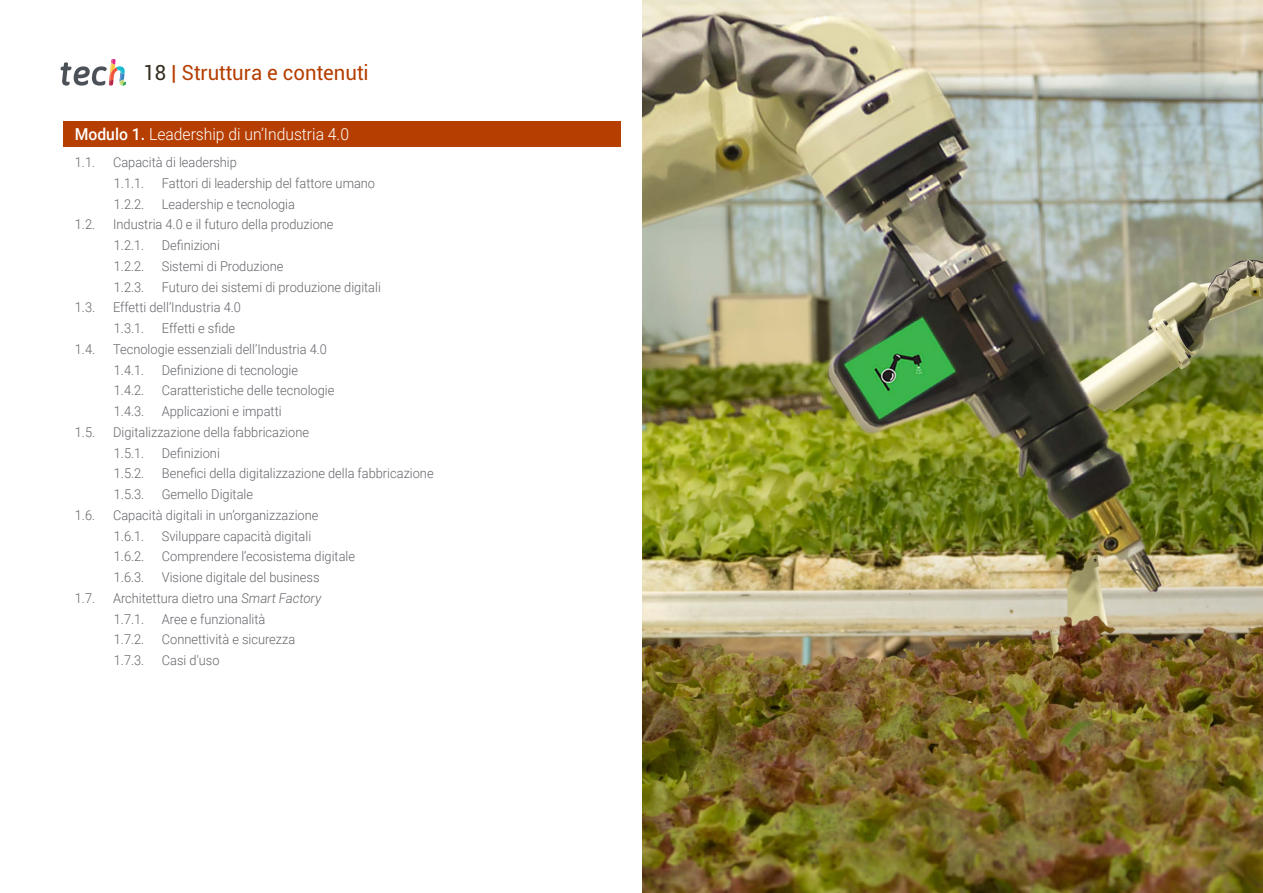
<style>
.page{position:relative;width:1263px;height:893px;background:#fff}
.page>*{position:absolute;margin:0;border:0;box-sizing:border-box;transform-origin:0 0}
.Sección___Pag{font:21px "Roboto";color:#b53e00}
.Nombre_módulo{font:300 16.5px "Roboto";color:#fff;scale:.95 1}
.Temario_nivel_2{font:300 13.5px "Roboto";color:#63656a;scale:.95 1}
.Temario1{font:300 13.5px "Roboto";color:#63656a;scale:.95 1}
.s1{color:#342d1f}
.s2{font-weight:500}
.s3{font-style:italic}
</style>
<div class="page">
<svg style="left:61px;top:59px;width:65px;height:27px"></svg>
<img style="left:642px;top:0;width:621px;height:893px">
<div style="left:64px;top:121px;width:557px;height:25px;background:#b53e00"></div>
<p class="Sección___Pag" style="left:144px;top:57px;width:227px"><span class="s1">18</span> | Struttura e contenuti</p>
<p class="Nombre_módulo" style="left:75px;top:123px;width:290px"><span class="s2">Modulo 1.</span> Leadership di un’Industria 4.0</p>
<p class="Temario_nivel_2" style="left:75px;top:153px;width:23px">1.1.</p>
<p class="Temario_nivel_2" style="left:113px;top:153px;width:132px">Capacità di leadership</p>
<p class="Temario_nivel_2" style="left:114px;top:174px;width:34px">1.1.1.</p>
<p class="Temario_nivel_2" style="left:162px;top:174px;width:226px">Fattori di leadership del fattore umano</p>
<p class="Temario_nivel_2" style="left:114px;top:194px;width:34px">1.2.2.</p>
<p class="Temario_nivel_2" style="left:162px;top:194px;width:142px">Leadership e tecnologia</p>
<p class="Temario_nivel_2" style="left:75px;top:215px;width:23px">1.2.</p>
<p class="Temario_nivel_2" style="left:113px;top:215px;width:234px">Industria 4.0 e il futuro della produzione</p>
<p class="Temario_nivel_2" style="left:114px;top:236px;width:34px">1.2.1.</p>
<p class="Temario_nivel_2" style="left:162px;top:236px;width:63px">Definizioni</p>
<p class="Temario_nivel_2" style="left:114px;top:257px;width:34px">1.2.2.</p>
<p class="Temario_nivel_2" style="left:162px;top:257px;width:129px">Sistemi di Produzione</p>
<p class="Temario_nivel_2" style="left:114px;top:277px;width:34px">1.2.3.</p>
<p class="Temario_nivel_2" style="left:162px;top:277px;width:232px">Futuro dei sistemi di produzione digitali</p>
<p class="Temario_nivel_2" style="left:75px;top:298px;width:23px">1.3.</p>
<p class="Temario_nivel_2" style="left:113px;top:298px;width:136px">Effetti dell’Industria 4.0</p>
<p class="Temario_nivel_2" style="left:114px;top:319px;width:34px">1.3.1.</p>
<p class="Temario_nivel_2" style="left:162px;top:319px;width:79px">Effetti e sfide</p>
<p class="Temario1" style="left:75px;top:340px;width:23px">1.4.</p>
<p class="Temario1" style="left:113px;top:340px;width:227px">Tecnologie essenziali dell’Industria 4.0</p>
<p class="Temario_nivel_2" style="left:114px;top:360px;width:34px">1.4.1.</p>
<p class="Temario_nivel_2" style="left:162px;top:360px;width:145px">Definizione di tecnologie</p>
<p class="Temario_nivel_2" style="left:114px;top:381px;width:34px">1.4.2.</p>
<p class="Temario_nivel_2" style="left:162px;top:381px;width:183px">Caratteristiche delle tecnologie</p>
<p class="Temario_nivel_2" style="left:114px;top:402px;width:34px">1.4.3.</p>
<p class="Temario_nivel_2" style="left:162px;top:402px;width:128px">Applicazioni e impatti</p>
<p class="Temario_nivel_2" style="left:75px;top:423px;width:23px">1.5.</p>
<p class="Temario_nivel_2" style="left:113px;top:423px;width:208px">Digitalizzazione della fabbricazione</p>
<p class="Temario_nivel_2" style="left:114px;top:443px;width:34px">1.5.1.</p>
<p class="Temario_nivel_2" style="left:162px;top:443px;width:63px">Definizioni</p>
<p class="Temario_nivel_2" style="left:114px;top:464px;width:34px">1.5.2.</p>
<p class="Temario_nivel_2" style="left:162px;top:464px;width:288px">Benefici della digitalizzazione della fabbricazione</p>
<p class="Temario_nivel_2" style="left:114px;top:485px;width:34px">1.5.3.</p>
<p class="Temario_nivel_2" style="left:162px;top:485px;width:97px">Gemello Digitale</p>
<p class="Temario_nivel_2" style="left:75px;top:506px;width:23px">1.6.</p>
<p class="Temario_nivel_2" style="left:113px;top:506px;width:218px">Capacità digitali in un’organizzazione</p>
<p class="Temario_nivel_2" style="left:114px;top:526px;width:34px">1.6.1.</p>
<p class="Temario_nivel_2" style="left:162px;top:526px;width:159px">Sviluppare capacità digitali</p>
<p class="Temario_nivel_2" style="left:114px;top:547px;width:34px">1.6.2.</p>
<p class="Temario_nivel_2" style="left:162px;top:547px;width:205px">Comprendere l’ecosistema digitale</p>
<p class="Temario_nivel_2" style="left:114px;top:568px;width:34px">1.6.3.</p>
<p class="Temario_nivel_2" style="left:162px;top:568px;width:167px">Visione digitale del business</p>
<p class="Temario_nivel_2" style="left:75px;top:589px;width:23px">1.7.</p>
<p class="Temario_nivel_2" style="left:113px;top:589px;width:221px">Architettura dietro una <span class="s3">Smart Factory</span></p>
<p class="Temario_nivel_2" style="left:114px;top:609px;width:34px">1.7.1.</p>
<p class="Temario_nivel_2" style="left:162px;top:609px;width:111px">Aree e funzionalità</p>
<p class="Temario_nivel_2" style="left:114px;top:630px;width:34px">1.7.2.</p>
<p class="Temario_nivel_2" style="left:162px;top:630px;width:142px">Connettività e sicurezza</p>
<p class="Temario_nivel_2" style="left:114px;top:651px;width:34px">1.7.3.</p>
<p class="Temario_nivel_2" style="left:162px;top:651px;width:62px">Casi d'uso</p>
</div>
